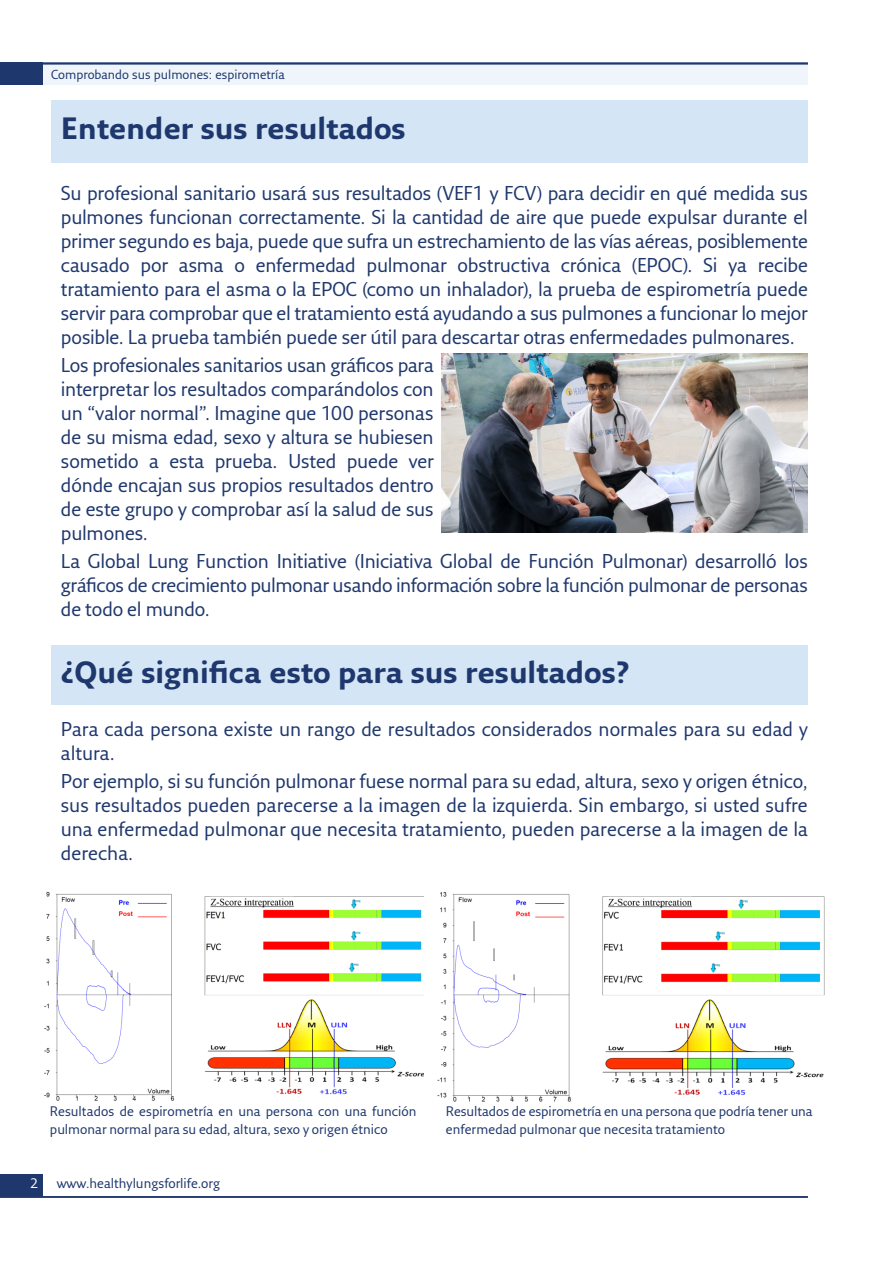
<style>
.page{position:relative;width:893px;height:1263px;background:#fff}
.page>*{position:absolute;margin:0;border:0;box-sizing:border-box;transform-origin:0 0}
.t1{font:700 30px "Fresco Sans Pro";color:#1e376d}
.H___B-head{font:19.5px/24px "Fresco Sans Pro";letter-spacing:-.005em;color:#1e376d;text-align:justify}
.H___B-head-2{font:13.5px/18px "Fresco Sans Pro";color:#1e376d}
.t2{font:13.5px "Fresco Sans Pro";color:#fff}
.t3{font:12.75px "Fresco Sans Pro";color:#1e376d}
</style>
<div class="page">
<div style="left:0;top:63px;width:808px;height:22px;background:#eff5fb"></div>
<div style="left:0;top:1175px;width:43px;height:22px;background:#1e376d"></div>
<div style="left:0;top:63px;width:43px;height:22px;background:#1e376d"></div>
<hr style="left:0;top:1196px;width:808px;height:2px;background:#1e376d">
<hr style="left:0;top:62px;width:808px;height:3px;background:#1e376d">
<div style="left:51px;top:100px;width:757px;height:63px;background:#d4e5f5"></div>
<div style="left:51px;top:645px;width:757px;height:60px;background:#d4e5f5"></div>
<img style="left:44px;top:891px;width:379px;height:210px">
<img style="left:437px;top:892px;width:388px;height:210px">
<img style="left:442px;top:354px;width:365px;height:178px">
<p class="t3" style="left:51px;top:66px;width:235px">Comprobando sus pulmones: espirometría</p>
<p class="t1" style="left:61px;top:110px;width:346px">Entender sus resultados</p>
<p class="H___B-head" style="left:61px;top:180px;width:749px">Su profesional sanitario usará sus resultados (VEF1 y FCV) para decidir en qué medida sus pulmones funcionan correctamente. Si la cantidad de aire que puede expulsar durante el primer segundo es baja, puede que sufra un estrechamiento de las vías aéreas, posiblemente causado por asma o enfermedad pulmonar obstructiva crónica (EPOC). Si ya recibe tratamiento para el asma o la EPOC (como un inhalador), la prueba de espirometría puede servir para comprobar que el tratamiento está ayudando a sus pulmones a funcionar lo mejor posible. La prueba también puede ser útil para descartar otras enfermedades pulmonares.</p>
<p class="H___B-head" style="left:61px;top:352px;width:374px">Los profesionales sanitarios usan gráficos para interpretar los resultados comparándolos con un “valor normal”. Imagine que 100 personas de su misma edad, sexo y altura se hubiesen sometido a esta prueba. Usted puede ver dónde encajan sus propios resultados dentro de este grupo y comprobar así la salud de sus pulmones.</p>
<p class="H___B-head" style="left:61px;top:549px;width:749px">La Global Lung Function Initiative (Iniciativa Global de Función Pulmonar) desarrolló los gráficos de crecimiento pulmonar usando información sobre la función pulmonar de personas de todo el mundo.</p>
<p class="t1" style="left:61px;top:654px;width:570px">¿Qué significa esto para sus resultados?</p>
<p class="H___B-head" style="left:61px;top:717px;width:748px">Para cada persona existe un rango de resultados considerados normales para su edad y altura.</p>
<p class="H___B-head" style="left:61px;top:769px;width:748px">Por ejemplo, si su función pulmonar fuese normal para su edad, altura, sexo y origen étnico, sus resultados pueden parecerse a la imagen de la izquierda. Sin embargo, si usted sufre una enfermedad pulmonar que necesita tratamiento, pueden parecerse a la imagen de la derecha.</p>
<p class="H___B-head-2" style="left:50px;top:1102px;width:368px">Resultados de espirometría en una persona con una función pulmonar normal para su edad, altura, sexo y origen étnico</p>
<p class="H___B-head-2" style="left:446px;top:1102px;width:368px">Resultados de espirometría en una persona que podría tener una enfermedad pulmonar que necesita tratamiento</p>
<p class="t2" style="left:30px;top:1175px;width:10px">2</p>
<p class="H___B-head-2" style="left:57px;top:1173px;width:165px">www.healthylungsforlife.org</p>
</div>
